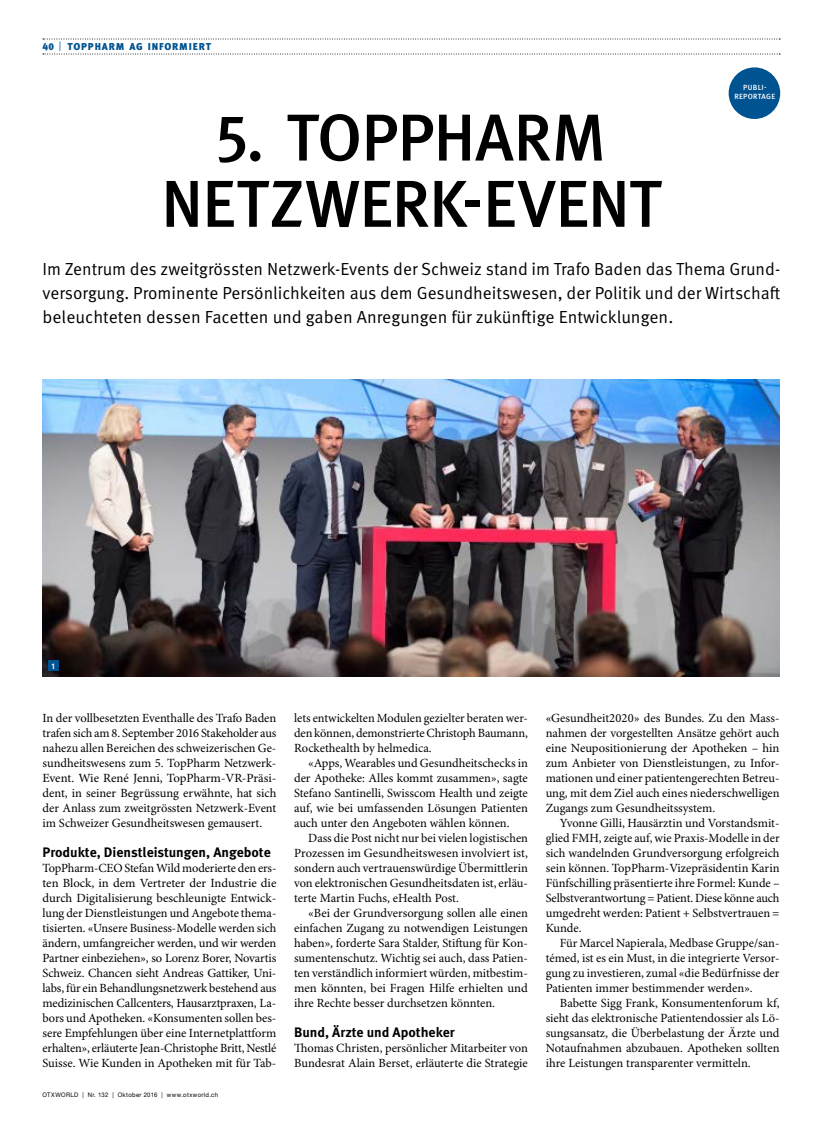
<style>
.page{position:relative;width:815px;height:1134px;background:#fff}
.page>*{position:absolute;margin:0;border:0;box-sizing:border-box;transform-origin:0 0}
.t1{font:500 66.25px/66.2px "Meta OT";letter-spacing:-.015em;color:#000;text-align:center}
.t2{font:17.5px/23.8px "Meta OT Norm";color:#000;text-align:justify}
.t3{font:700 13.75px "Meta OT";color:#000}
.t4{font:12.5px/15px "Minion Pro";color:#000;text-align:justify}
.t5{font:900 10px "Meta OT";letter-spacing:.085em;color:#005391}
.t6{font:700 8.12px "Meta OT";color:#fff}
.t7{font:500 7.5px/9px "Meta OT";letter-spacing:.04em;color:#fff;text-align:center}
.t8{font:6.25px "Helvetica Neue LT Pro";letter-spacing:.065em;color:#000;scale:.95 1}
.s1{font-family:"Meta OT Norm";font-weight:400}
</style>
<div class="page">
<svg style="left:43px;top:54px;width:737px;height:1px"></svg>
<svg style="left:43px;top:39px;width:737px;height:1px"></svg>
<div style="left:729px;top:67px;width:51px;height:52px;background:#005391;border-radius:50%"></div>
<img style="left:43px;top:379px;width:736px;height:298px">
<div style="left:48px;top:661px;width:10px;height:10px;background:#005391"></div>
<p class="t5" style="left:43px;top:41px;width:20px">40 <span class="s1">|</span></p>
<p class="t5" style="left:67px;top:41px;width:145px">TOPPHARM AG INFORMIERT</p>
<p class="t1" style="left:161px;top:107px;width:502px">5. TOPPHARM<br>NETZWERK-EVENT</p>
<p class="t7" style="left:734px;top:83px;width:42px">PUBLI-<br>REPORTAGE</p>
<p class="t2" style="left:43px;top:258px;width:739px">Im Zentrum des zweitgrössten Netzwerk-Events der Schweiz stand im Trafo Baden das Thema Grund&shy;versorgung. Prominente Persönlichkeiten aus dem Gesundheitswesen, der Politik und der Wirtschaft beleuchteten dessen Facetten und gaben Anregungen für zukünftige Entwicklungen.</p>
<p class="t6" style="left:51px;top:661px;width:5px">1</p>
<p class="t4" style="left:43px;top:711px;width:235px">In der vollbesetzten Eventhalle des Trafo Baden trafen sich am 8. September 2016 Stakeholder aus nahezu allen Bereichen des schweizerischen Ge&shy;sundheitswesens zum 5. TopPharm Netzwerk-Event. Wie René Jenni, TopPharm-VR-Präsi&shy;dent, in seiner Begrüssung erwähnte, hat sich der Anlass zum zweitgrössten Netzwerk-Event im Schweizer Gesundheitswesen gemausert.</p>
<p class="t3" style="left:43px;top:844px;width:230px">Produkte, Dienstleistungen, Angebote</p>
<p class="t4" style="left:43px;top:861px;width:235px">TopPharm-CEO Stefan Wild moderierte den ers&shy;ten Block, in dem Vertreter der Industrie die durch Digitalisierung beschleunigte Entwick&shy;lung der Dienstleistungen und Angebote thema&shy;tisierten. «Unsere Business-Modelle werden sich ändern, umfangreicher werden, und wir werden Partner einbeziehen», so Lorenz Borer, Novartis Schweiz. Chancen sieht Andreas Gattiker, Uni&shy;labs, für ein Behandlungsnetzwerk bestehend aus medizinischen Callcenters, Hausarztpraxen, La&shy;bors und Apotheken. «Konsumenten sollen bes&shy;sere Empfehlungen über eine Internetplattform erhalten», erläuterte Jean-Christophe Britt, Nestlé Suisse. Wie Kunden in Apotheken mit für Tab-</p>
<p class="t8" style="left:43px;top:1091px;width:186px">OTXWORLD | Nr. 132 | Oktober 2016 | www.otxworld.ch</p>
<p class="t4" style="left:294px;top:711px;width:235px">lets entwickelten Modulen gezielter beraten wer-</p>
<p class="t4" style="left:294px;top:726px;width:235px">den können, demonstrierte Christoph Baumann,</p>
<p class="t4" style="left:294px;top:741px;width:139px">Rockethealth by helmedica.</p>
<p class="t4" style="left:308px;top:756px;width:221px">«Apps, Wearables und Gesundheitschecks in</p>
<p class="t4" style="left:294px;top:771px;width:235px">der Apotheke: Alles kommt zusammen», sagte</p>
<p class="t4" style="left:294px;top:786px;width:235px">Stefano Santinelli, Swisscom Health und zeigte</p>
<p class="t4" style="left:294px;top:801px;width:235px">auf, wie bei umfassenden Lösungen Patienten</p>
<p class="t4" style="left:294px;top:816px;width:217px">auch unter den Angeboten wählen können.</p>
<p class="t4" style="left:308px;top:831px;width:221px">Dass die Post nicht nur bei vielen logistischen</p>
<p class="t4" style="left:294px;top:846px;width:235px">Prozessen im Gesundheitswesen involviert ist,</p>
<p class="t4" style="left:294px;top:861px;width:235px">sondern auch vertrauenswürdige Übermittlerin</p>
<p class="t4" style="left:294px;top:876px;width:235px">von elektronischen Gesundheitsdaten ist, erläu-</p>
<p class="t4" style="left:294px;top:891px;width:166px">terte Martin Fuchs, eHealth Post.</p>
<p class="t4" style="left:308px;top:906px;width:221px">«Bei der Grundversorgung sollen alle einen</p>
<p class="t4" style="left:294px;top:921px;width:235px">einfachen Zugang zu notwendigen Leistungen</p>
<p class="t4" style="left:294px;top:936px;width:235px">haben», forderte Sara Stalder, Stiftung für Kon-</p>
<p class="t4" style="left:294px;top:951px;width:235px">sumentenschutz. Wichtig sei auch, dass Patien-</p>
<p class="t4" style="left:294px;top:966px;width:235px">ten verständlich informiert würden, mitbestim-</p>
<p class="t4" style="left:294px;top:981px;width:235px">men könnten, bei Fragen Hilfe erhielten und</p>
<p class="t4" style="left:294px;top:996px;width:203px">ihre Rechte besser durchsetzen könnten.</p>
<p class="t3" style="left:294px;top:1024px;width:162px">Bund, Ärzte und Apotheker</p>
<p class="t4" style="left:294px;top:1041px;width:235px">Thomas Christen, persönlicher Mitarbeiter von<br>Bundesrat Alain Berset, erläuterte die Strategie</p>
<p class="t4" style="left:546px;top:711px;width:235px">«Gesundheit2020» des Bundes. Zu den Mass-</p>
<p class="t4" style="left:546px;top:726px;width:235px">nahmen der vorgestellten Ansätze gehört auch</p>
<p class="t4" style="left:546px;top:741px;width:235px">eine Neupositionierung der Apotheken – hin</p>
<p class="t4" style="left:546px;top:756px;width:235px">zum Anbieter von Dienstleistungen, zu Infor-</p>
<p class="t4" style="left:546px;top:771px;width:235px">mationen und einer patientengerechten Betreu-</p>
<p class="t4" style="left:546px;top:786px;width:235px">ung, mit dem Ziel auch eines niederschwelligen</p>
<p class="t4" style="left:546px;top:801px;width:171px">Zugangs zum Gesundheitssystem.</p>
<p class="t4" style="left:560px;top:816px;width:221px">Yvonne Gilli, Hausärztin und Vorstandsmit-</p>
<p class="t4" style="left:546px;top:831px;width:235px">glied FMH, zeigte auf, wie Praxis-Modelle in der</p>
<p class="t4" style="left:546px;top:846px;width:235px">sich wandelnden Grundversorgung erfolgreich</p>
<p class="t4" style="left:546px;top:861px;width:235px">sein können. TopPharm-Vizepräsidentin Karin</p>
<p class="t4" style="left:546px;top:876px;width:235px">Fünfschilling präsentierte ihre Formel: Kunde –</p>
<p class="t4" style="left:546px;top:891px;width:235px">Selbstverantwortung = Patient. Diese könne auch</p>
<p class="t4" style="left:546px;top:906px;width:235px">umgedreht werden: Patient + Selbstvertrauen =</p>
<p class="t4" style="left:546px;top:921px;width:37px">Kunde.</p>
<p class="t4" style="left:560px;top:936px;width:221px">Für Marcel Napierala, Medbase Gruppe/san-</p>
<p class="t4" style="left:546px;top:951px;width:235px">témed, ist es ein Must, in die integrierte Versor-</p>
<p class="t4" style="left:546px;top:966px;width:235px">gung zu investieren, zumal «die Bedürfnisse der</p>
<p class="t4" style="left:546px;top:981px;width:209px">Patienten immer bestimmender werden».</p>
<p class="t4" style="left:560px;top:996px;width:221px">Babette Sigg Frank, Konsumentenforum kf,</p>
<p class="t4" style="left:546px;top:1011px;width:235px">sieht das elektronische Patientendossier als Lö-</p>
<p class="t4" style="left:546px;top:1026px;width:235px">sungsansatz, die Überbelastung der Ärzte und</p>
<p class="t4" style="left:546px;top:1041px;width:235px">Notaufnahmen abzubauen. Apotheken sollten</p>
<p class="t4" style="left:546px;top:1056px;width:207px">ihre Leistungen transparenter vermitteln.</p>
</div>
